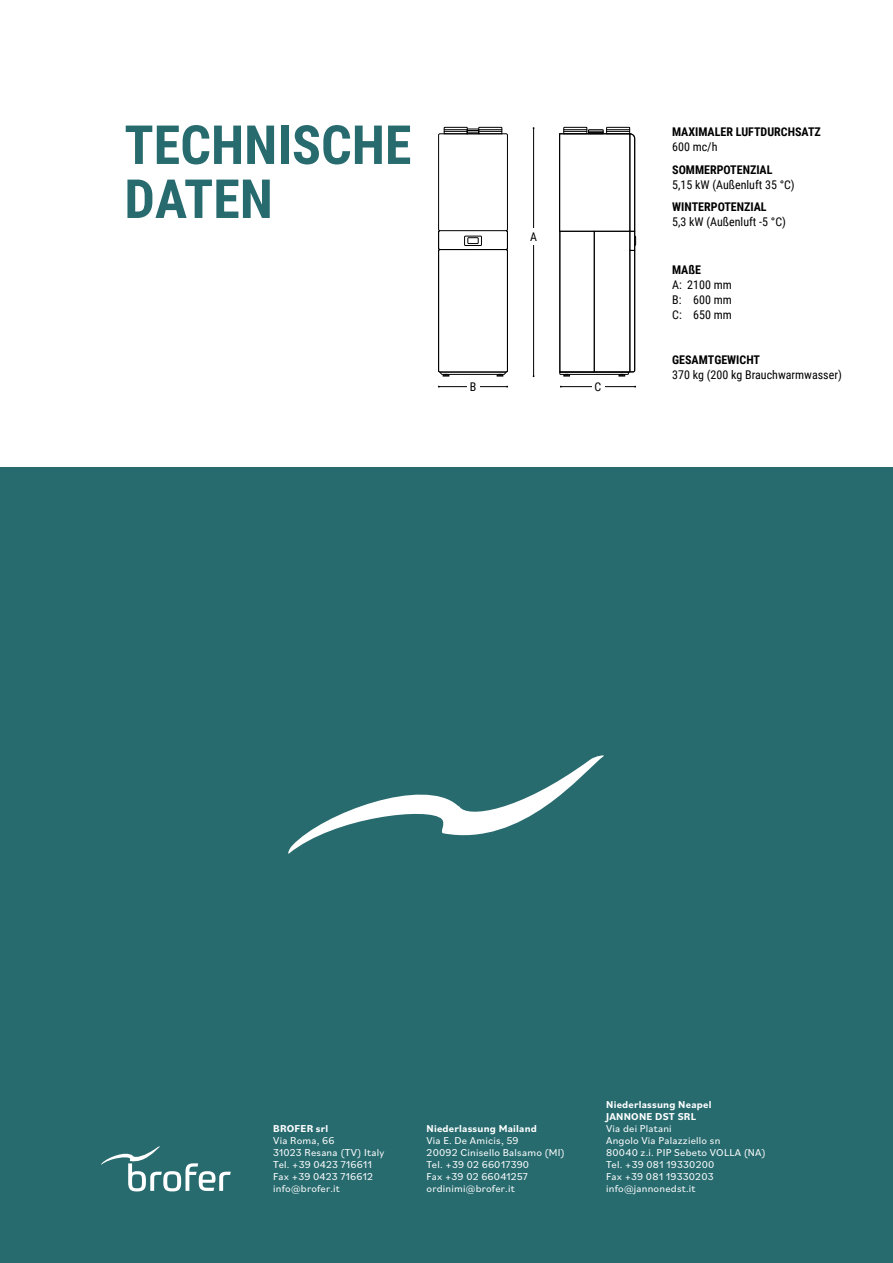
<style>
.page{position:relative;width:893px;height:1263px;background:#fff}
.page>*{position:absolute;margin:0;border:0;box-sizing:border-box;transform-origin:0 0}
.t1{font:700 54px/54px "Roboto Condensed";color:#286b6f}
.t2{font:12px/15px "Roboto Condensed";color:#000;text-align:justify}
.t3{font:700 12px "Roboto Condensed";color:#000}
.t4{font:10.5px/12px "Bilo";letter-spacing:.02em;color:#fff}
.t5{font:700 10.5px/12px "Bilo";letter-spacing:.02em;color:#fff}
</style>
<div class="page">
<div style="left:0;top:468px;width:893px;height:795px;background:#286b6f"></div>
<svg style="left:288px;top:755px;width:316px;height:99px"></svg>
<div style="left:438px;top:230px;width:70px;height:20px;border:1px solid #000"></div>
<div style="left:464px;top:236px;width:18px;height:10px;border:1px solid #000"></div>
<div style="left:467px;top:237px;width:12px;height:7px;border:1px solid #000"></div>
<svg style="left:443px;top:127px;width:60px;height:6px"></svg>
<svg style="left:440px;top:372px;width:66px;height:4px"></svg>
<div style="left:438px;top:133px;width:70px;height:98px;border:1px solid #000"></div>
<svg style="left:438px;top:230px;width:3px;height:19px"></svg>
<svg style="left:505px;top:230px;width:3px;height:19px"></svg>
<div style="left:438px;top:249px;width:70px;height:123px;border:1px solid #000"></div>
<svg style="left:559px;top:127px;width:77px;height:249px"></svg>
<hr style="left:533px;top:128px;width:1px;height:248px;background:#000">
<div style="left:512px;top:228px;width:43px;height:16px;background:#fff"></div>
<hr style="left:439px;top:386px;width:68px;height:1px;background:#000">
<hr style="left:561px;top:386px;width:74px;height:1px;background:#000">
<div style="left:467px;top:378px;width:12px;height:17px;background:#fff"></div>
<div style="left:592px;top:378px;width:12px;height:17px;background:#fff"></div>
<svg style="left:101px;top:1146px;width:130px;height:45px"></svg>
<h1 class="t1" style="left:124px;top:116px;width:289px">TECHNISCHE<br>DATEN</h1>
<p class="t2" style="left:530px;top:228px;width:8px">A</p>
<p class="t2" style="left:470px;top:379px;width:8px">B</p>
<p class="t2" style="left:595px;top:379px;width:8px">C</p>
<p class="t3" style="left:672px;top:123px;width:150px">MAXIMALER LUFTDURCHSATZ</p>
<p class="t2" style="left:672px;top:139px;width:47px">600 mc/h</p>
<p class="t3" style="left:672px;top:161px;width:102px">SOMMERPOTENZIAL</p>
<p class="t2" style="left:672px;top:176px;width:124px">5,15 kW (Außenluft 35 °C)</p>
<p class="t3" style="left:672px;top:198px;width:96px">WINTERPOTENZIAL</p>
<p class="t2" style="left:672px;top:214px;width:115px">5,3 kW (Außenluft -5 °C)</p>
<p class="t3" style="left:672px;top:261px;width:30px">MAßE</p>
<p class="t2" style="left:672px;top:277px;width:61px">A: 2100 mm B: 600 mm C: 650 mm</p>
<p class="t3" style="left:672px;top:352px;width:89px">GESAMTGEWICHT</p>
<p class="t2" style="left:672px;top:367px;width:171px">370 kg (200 kg Brauchwarmwasser)</p>
<p class="t5" style="left:273px;top:1122px;width:57px">BROFER srl</p>
<p class="t4" style="left:273px;top:1134px;width:113px">Via Roma, 66<br>31023 Resana (TV) Italy<br>Tel. +39 0423 716611<br>Fax +39 0423 716612 info@brofer.it</p>
<p class="t5" style="left:427px;top:1122px;width:112px">Niederlassung Mailand</p>
<p class="t4" style="left:427px;top:1134px;width:140px">Via E. De Amicis, 59<br>20092 Cinisello Balsamo (MI)<br>Tel. +39 02 66017390<br>Fax +39 02 66041257 ordinimi@brofer.it</p>
<p class="t5" style="left:606px;top:1098px;width:107px">Niederlassung Neapel<br>JANNONE DST SRL</p>
<p class="t4" style="left:606px;top:1122px;width:161px">Via dei Platani<br>Angolo Via Palazziello sn<br>80040 z.i. PIP Sebeto VOLLA (NA)<br>Tel. +39 081 19330200<br>Fax +39 081 19330203 info@jannonedst.it</p>
</div>
